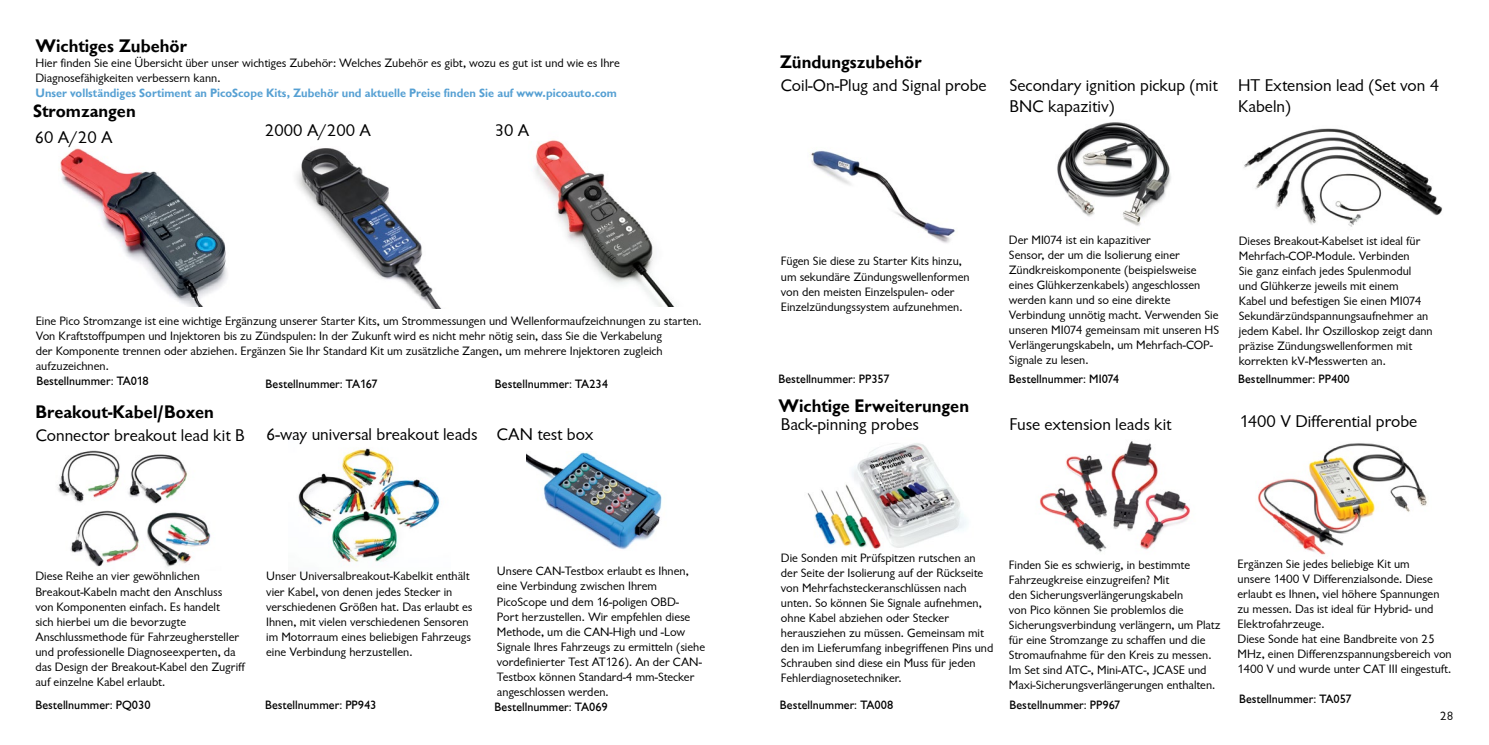
<style>
.page{position:relative;width:1489px;height:745px;background:#fff}
.page>*{position:absolute;margin:0;border:0;box-sizing:border-box;transform-origin:0 0}
.t1{font:700 18.75px "Chantilly";color:#000}
.t2{font:17.5px/21px "Chantilly";color:#000}
.t3{font:12.5px/15px "Chantilly";color:#000}
.t4{font:500 12.5px "Chantilly";color:#000}
.t5{font:700 12.5px "Chantilly";color:#56a0d3}
</style>
<div class="page">
<img style="left:1057px;top:122px;width:114px;height:104px">
<img style="left:1243px;top:128px;width:200px;height:99px">
<img style="left:1040px;top:441px;width:150px;height:111px">
<img style="left:298px;top:448px;width:142px;height:115px">
<img style="left:57px;top:450px;width:154px;height:118px">
<img style="left:526px;top:452px;width:136px;height:98px">
<img style="left:811px;top:150px;width:144px;height:93px">
<img style="left:296px;top:148px;width:145px;height:160px">
<img style="left:60px;top:148px;width:167px;height:158px">
<img style="left:807px;top:443px;width:160px;height:106px">
<img style="left:1258px;top:443px;width:169px;height:112px">
<img style="left:534px;top:140px;width:140px;height:166px">
<h1 class="t1" style="left:35px;top:35px;width:153px">Wichtiges Zubehör</h1>
<p class="t3" style="left:35px;top:56px;width:586px">Hier finden Sie eine Übersicht über unser wichtiges Zubehör: Welches Zubehör es gibt, wozu es gut ist und wie es Ihre<br>Diagnosefähigkeiten verbessern kann.</p>
<p class="t5" style="left:35px;top:86px;width:583px">Unser vollständiges Sortiment an PicoScope Kits, Zubehör und aktuelle Preise finden Sie auf www.picoauto.com</p>
<h1 class="t1" style="left:33px;top:100px;width:104px">Stromzangen</h1>
<h2 class="t2" style="left:35px;top:127px;width:79px">60 A/20 A</h2>
<h2 class="t2" style="left:265px;top:120px;width:107px">2000 A/200 A</h2>
<h2 class="t2" style="left:495px;top:120px;width:36px">30 A</h2>
<p class="t3" style="left:36px;top:313px;width:667px">Eine Pico Stromzange ist eine wichtige Ergänzung unserer Starter Kits, um Strommessungen und Wellenformaufzeichnungen zu starten.<br>Von Kraftstoffpumpen und Injektoren bis zu Zündspulen: In der Zukunft wird es nicht mehr nötig sein, dass Sie die Verkabelung<br>der Komponente trennen oder abziehen. Ergänzen Sie Ihr Standard Kit um zusätzliche Zangen, um mehrere Injektoren zugleich aufzuzeichnen.</p>
<p class="t4" style="left:36px;top:374px;width:114px">Bestellnummer: TA018</p>
<p class="t4" style="left:265px;top:377px;width:114px">Bestellnummer: TA167</p>
<p class="t4" style="left:495px;top:377px;width:115px">Bestellnummer: TA234</p>
<h1 class="t1" style="left:35px;top:401px;width:180px">Breakout-Kabel/Boxen</h1>
<h2 class="t2" style="left:36px;top:423px;width:559px">Connector breakout lead kit B 6-way universal breakout leads CAN test box</h2>
<p class="t3" style="left:35px;top:568px;width:211px">Diese Reihe an vier gewöhnlichen Breakout-Kabeln macht den Anschluss<br>von Komponenten einfach. Es handelt<br>sich hierbei um die bevorzugte Anschlussmethode für Fahrzeughersteller und professionelle Diagnoseexperten, da das Design der Breakout-Kabel den Zugriff auf einzelne Kabel erlaubt.</p>
<p class="t4" style="left:35px;top:697px;width:117px">Bestellnummer: PQ030</p>
<p class="t3" style="left:266px;top:568px;width:208px">Unser Universalbreakout-Kabelkit enthält vier Kabel, von denen jedes Stecker in verschiedenen Größen hat. Das erlaubt es Ihnen, mit vielen verschiedenen Sensoren im Motorraum eines beliebigen Fahrzeugs eine Verbindung herzustellen.</p>
<p class="t4" style="left:265px;top:697px;width:113px">Bestellnummer: PP943</p>
<p class="t3" style="left:497px;top:563px;width:210px">Unsere CAN-Testbox erlaubt es Ihnen, eine Verbindung zwischen Ihrem PicoScope und dem 16-poligen OBD-<br>Port herzustellen. Wir empfehlen diese Methode, um die CAN-High und -Low Signale Ihres Fahrzeugs zu ermitteln (siehe vordefinierter Test AT126). An der CAN-Testbox können Standard-4 mm-Stecker angeschlossen werden.</p>
<p class="t4" style="left:494px;top:699px;width:115px">Bestellnummer: TA069</p>
<h1 class="t1" style="left:780px;top:51px;width:143px">Zündungszubehör</h1>
<h2 class="t2" style="left:780px;top:75px;width:207px">Coil-On-Plug and Signal probe</h2>
<h2 class="t2" style="left:1237px;top:75px;width:202px">HT Extension lead (Set von 4<br>Kabeln)</h2>
<h2 class="t2" style="left:1009px;top:75px;width:210px">Secondary ignition pickup (mit<br>BNC kapazitiv)</h2>
<p class="t3" style="left:1008px;top:233px;width:212px">Der MI074 ist ein kapazitiver<br>Sensor, der um die Isolierung einer Zündkreiskomponente (beispielsweise eines Glühkerzenkabels) angeschlossen werden kann und so eine direkte Verbindung unnötig macht. Verwenden Sie unseren MI074 gemeinsam mit unseren HS Verlängerungskabeln, um Mehrfach-COP-Signale zu lesen.</p>
<p class="t4" style="left:1008px;top:372px;width:112px">Bestellnummer: MI074</p>
<p class="t3" style="left:1238px;top:233px;width:195px">Dieses Breakout-Kabelset ist ideal für Mehrfach-COP-Module. Verbinden<br>Sie ganz einfach jedes Spulenmodul und Glühkerze jeweils mit einem<br>Kabel und befestigen Sie einen MI074<br>Sekundärzündspannungsaufnehmer an jedem Kabel. Ihr Oszilloskop zeigt dann präzise Zündungswellenformen mit korrekten kV-Messwerten an.</p>
<p class="t3" style="left:780px;top:254px;width:190px">Fügen Sie diese zu Starter Kits hinzu, um sekundäre Zündungswellenformen von den meisten Einzelspulen- oder Einzelzündungssystem aufzunehmen.</p>
<p class="t4" style="left:778px;top:372px;width:113px">Bestellnummer: PP357</p>
<p class="t4" style="left:1238px;top:372px;width:113px">Bestellnummer: PP400</p>
<h1 class="t1" style="left:778px;top:395px;width:192px">Wichtige Erweiterungen</h1>
<h2 class="t2" style="left:780px;top:413px;width:139px">Back-pinning probes</h2>
<h2 class="t2" style="left:1009px;top:413px;width:163px">Fuse extension leads kit</h2>
<h2 class="t2" style="left:1239px;top:410px;width:179px">1400 V Differential probe</h2>
<p class="t3" style="left:780px;top:550px;width:214px">Die Sonden mit Prüfspitzen rutschen an der Seite der Isolierung auf der Rückseite von Mehrfachsteckeranschlüssen nach unten. So können Sie Signale aufnehmen, ohne Kabel abziehen oder Stecker herausziehen zu müssen. Gemeinsam mit den im Lieferumfang inbegriffenen Pins und Schrauben sind diese ein Muss für jeden Fehlerdiagnosetechniker.</p>
<p class="t4" style="left:780px;top:697px;width:115px">Bestellnummer: TA008</p>
<p class="t3" style="left:1008px;top:557px;width:213px">Finden Sie es schwierig, in bestimmte Fahrzeugkreise einzugreifen? Mit<br>den Sicherungsverlängerungskabeln<br>von Pico können Sie problemlos die Sicherungsverbindung verlängern, um Platz für eine Stromzange zu schaffen und die Stromaufnahme für den Kreis zu messen.<br>Im Set sind ATC-, Mini-ATC-, JCASE und Maxi-Sicherungsverlängerungen enthalten.</p>
<p class="t4" style="left:1009px;top:697px;width:112px">Bestellnummer: PP967</p>
<p class="t3" style="left:1237px;top:555px;width:216px">Ergänzen Sie jedes beliebige Kit um<br>unsere 1400 V Differenzialsonde. Diese erlaubt es Ihnen, viel höhere Spannungen zu messen. Das ist ideal für Hybrid- und Elektrofahrzeuge.<br>Diese Sonde hat eine Bandbreite von 25<br>MHz, einen Differenzspannungsbereich von 1400 V und wurde unter CAT III eingestuft.</p>
<p class="t4" style="left:1238px;top:692px;width:114px">Bestellnummer: TA057</p>
<p class="t3" style="left:1439px;top:708px;width:15px">28</p>
</div>
